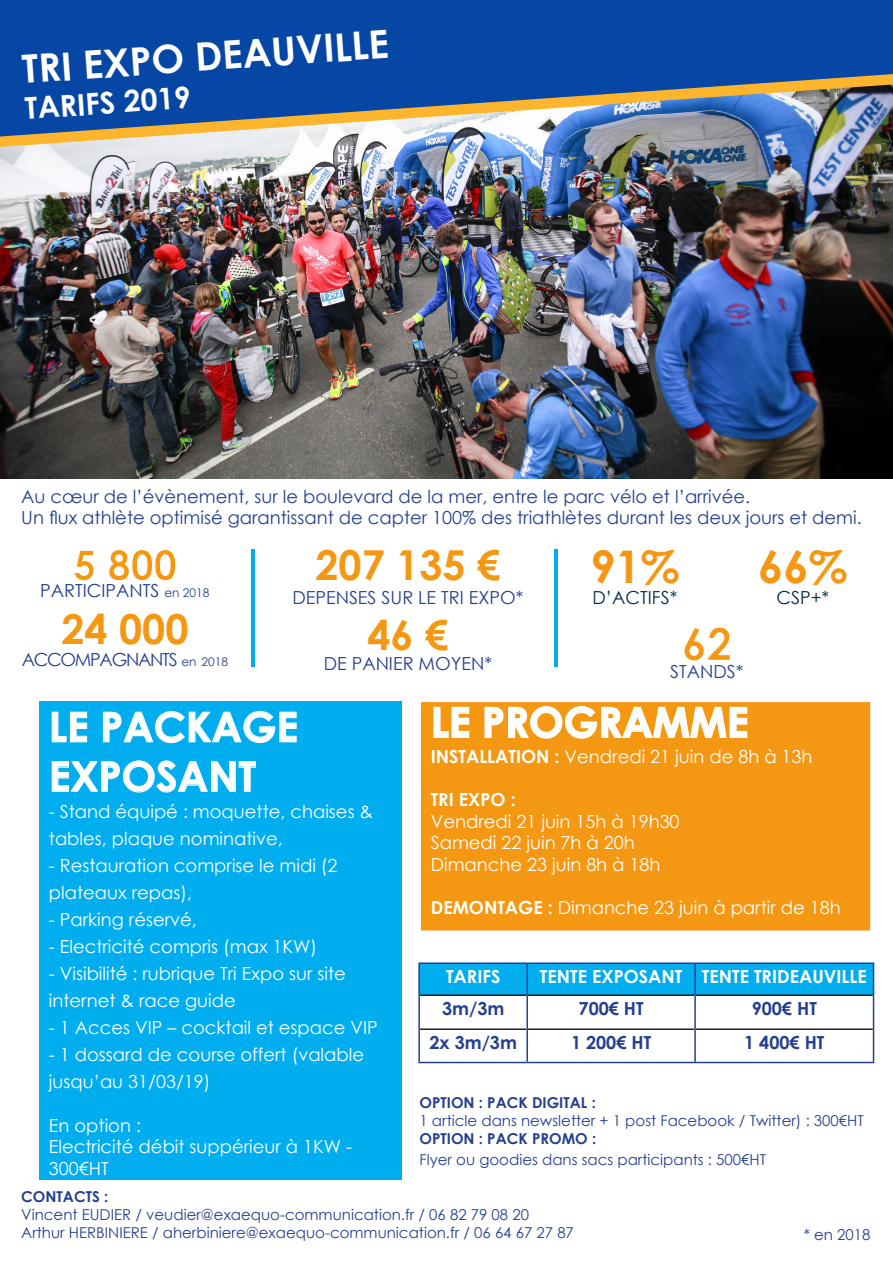
<style>
.page{position:relative;width:893px;height:1263px;background:#fff}
.page>*{position:absolute;margin:0;border:0;box-sizing:border-box;transform-origin:0 0}
.t1{font:700 45px "Century Gothic";color:#f49813}
.t2{font:700 45px "Century Gothic";color:#f69512}
.t3{font:700 41.25px "Century Gothic";color:#fff}
.t4{font:700 41.25px "Century Gothic";color:#f49813}
.t5{font:700 39px "Century Gothic";color:#fff}
.t6{font:700 30px "Century Gothic";color:#fff}
.t7{font:18px/27px "Century Gothic";color:#fff}
.t8{font:18px "Century Gothic";color:#253f8e}
.t9{font:700 18px "Century Gothic";color:#fff}
.t10{font:700 18px "Century Gothic";color:#253f8e}
.t11{font:18px "Century Gothic";letter-spacing:-.07em;color:#253f8e}
.t12{font:18px "Century Gothic";color:#002c48}
.t13{font:15px "Century Gothic";color:#253f8e}
.t14{font:700 15px "Century Gothic";color:#253f8e}
.s1{font-size:12px}
.s2{font-weight:700}
</style>
<div class="page">
<div style="left:419px;top:701px;width:453px;height:231px;background:#f49813;border:2px solid #fff"></div>
<div style="left:39px;top:701px;width:362px;height:479px;background:#00aeef"></div>
<img style="left:0;top:147px;width:893px;height:331px">
<div style="left:0;top:0;width:893px;height:74px;background:#0646a5"></div>
<img style="left:0;top:74px;width:893px;height:73px">
<svg style="left:52px;top:711px;width:35px;height:31px"></svg>
<svg style="left:103px;top:711px;width:194px;height:32px"></svg>
<svg style="left:52px;top:760px;width:204px;height:33px"></svg>
<svg style="left:433px;top:706px;width:37px;height:32px"></svg>
<svg style="left:484px;top:706px;width:264px;height:33px"></svg>
<div style="left:420px;top:964px;width:453px;height:30px;background:#00aeef"></div>
<hr style="left:420px;top:994px;width:106px;height:2px;background:#231f20">
<hr style="left:528px;top:994px;width:166px;height:2px;background:#231f20">
<hr style="left:696px;top:994px;width:177px;height:2px;background:#231f20">
<hr style="left:420px;top:1028px;width:106px;height:2px;background:#231f20">
<hr style="left:528px;top:1028px;width:166px;height:2px;background:#231f20">
<hr style="left:696px;top:1028px;width:177px;height:2px;background:#231f20">
<hr style="left:418px;top:962px;width:109px;height:2px;background:#253f8e">
<hr style="left:418px;top:964px;width:2px;height:31px;background:#253f8e">
<hr style="left:527px;top:962px;width:168px;height:2px;background:#253f8e">
<hr style="left:526px;top:964px;width:2px;height:31px;background:#253f8e">
<hr style="left:695px;top:962px;width:179px;height:2px;background:#253f8e">
<hr style="left:694px;top:964px;width:2px;height:31px;background:#253f8e">
<hr style="left:873px;top:964px;width:1px;height:31px;background:#253f8e">
<hr style="left:418px;top:995px;width:2px;height:34px;background:#253f8e">
<hr style="left:526px;top:995px;width:2px;height:34px;background:#253f8e">
<hr style="left:694px;top:995px;width:2px;height:34px;background:#253f8e">
<hr style="left:873px;top:995px;width:1px;height:34px;background:#253f8e">
<hr style="left:418px;top:1029px;width:2px;height:33px;background:#253f8e">
<hr style="left:526px;top:1029px;width:2px;height:33px;background:#253f8e">
<hr style="left:694px;top:1029px;width:2px;height:33px;background:#253f8e">
<hr style="left:873px;top:1029px;width:1px;height:33px;background:#253f8e">
<hr style="left:418px;top:1062px;width:109px;height:1px;background:#253f8e">
<hr style="left:527px;top:1062px;width:168px;height:1px;background:#253f8e">
<hr style="left:695px;top:1062px;width:179px;height:1px;background:#253f8e">
<hr style="left:251px;top:550px;width:3px;height:117px;background:#00aeef">
<hr style="left:554px;top:550px;width:4px;height:117px;background:#00aeef">
<p class="t5" style="left:20px;top:40px;width:369px;rotate:-4deg">TRI EXPO DEAUVILLE</p>
<p class="t6" style="left:23px;top:86px;width:168px;rotate:-4deg">TARIFS 2019</p>
<p class="t8" style="left:21px;top:483px;width:730px">Au cœur de l’évènement, sur le boulevard de la mer, entre le parc vélo et l’arrivée.</p>
<p class="t8" style="left:21px;top:505px;width:842px">Un flux athlète optimisé garantissant de capter 100% des triathlètes durant les deux jours et demi.</p>
<p class="t4" style="left:73px;top:534px;width:105px">5 800</p>
<p class="t8" style="left:40px;top:578px;width:171px">PARTICIPANTS <span class="s1">en 2018</span></p>
<p class="t4" style="left:61px;top:598px;width:129px">24 000</p>
<p class="t11" style="left:22px;top:647px;width:208px">ACCOMPAGNANTS <span class="s1">en 2018</span></p>
<p class="t4" style="left:315px;top:534px;width:186px">207 135 €</p>
<p class="t8" style="left:292px;top:585px;width:233px">DEPENSES SUR LE TRI EXPO*</p>
<p class="t4" style="left:367px;top:604px;width:82px">46 €</p>
<p class="t8" style="left:324px;top:651px;width:170px">DE PANIER MOYEN*</p>
<p class="t2" style="left:590px;top:532px;width:91px">91%</p>
<p class="t12" style="left:593px;top:585px;width:86px">D’ACTIFS*</p>
<p class="t1" style="left:682px;top:610px;width:52px">62</p>
<p class="t8" style="left:670px;top:658px;width:75px">STANDS*</p>
<p class="t1" style="left:758px;top:532px;width:91px">66%</p>
<p class="t12" style="left:776px;top:585px;width:54px">CSP+*</p>
<p class="t3" style="left:49px;top:695px;width:251px">LE PACKAGE</p>
<p class="t3" style="left:49px;top:745px;width:209px">EXPOSANT</p>
<p class="t7" style="left:49px;top:798px;width:326px">- Stand équipé : moquette, chaises &amp; tables, plaque nominative,</p>
<p class="t7" style="left:49px;top:852px;width:290px">- Restauration comprise le midi (2 plateaux repas),</p>
<p class="t7" style="left:49px;top:906px;width:149px">- Parking réservé,</p>
<p class="t7" style="left:49px;top:933px;width:270px">- Electricité compris (max 1KW)</p>
<p class="t7" style="left:49px;top:960px;width:298px">- Visibilité : rubrique Tri Expo sur site internet &amp; race guide</p>
<p class="t7" style="left:49px;top:1014px;width:330px">- 1 Acces VIP – cocktail et espace VIP</p>
<p class="t7" style="left:49px;top:1041px;width:317px">- 1 dossard de course offert (valable jusqu’au 31/03/19)</p>
<p class="t7" style="left:49px;top:1111px;width:94px">En option :</p>
<p class="t7" style="left:49px;top:1135px;width:305px;line-height:21.6px">Electricité débit suppérieur à 1KW -<br>300€HT</p>
<p class="t3" style="left:431px;top:691px;width:319px">LE PROGRAMME</p>
<p class="t7" style="left:431px;top:742px;width:383px"><span class="s2">INSTALLATION :</span> Vendredi 21 juin de 8h à 13h</p>
<p class="t9" style="left:431px;top:786px;width:86px">TRI EXPO :</p>
<p class="t7" style="left:431px;top:807px;width:250px">Vendredi 21 juin 15h à 19h30</p>
<p class="t7" style="left:431px;top:829px;width:205px">Samedi 22 juin 7h à 20h</p>
<p class="t7" style="left:431px;top:850px;width:231px">Dimanche 23 juin 8h à 18h</p>
<p class="t7" style="left:431px;top:894px;width:411px"><span class="s2">DEMONTAGE :</span> Dimanche 23 juin à partir de 18h</p>
<p class="t9" style="left:446px;top:962px;width:56px">TARIFS</p>
<p class="t9" style="left:540px;top:962px;width:144px">TENTE EXPOSANT</p>
<p class="t9" style="left:702px;top:962px;width:166px">TENTE TRIDEAUVILLE</p>
<p class="t10" style="left:442px;top:994px;width:64px">3m/3m</p>
<p class="t10" style="left:579px;top:994px;width:67px">700€ HT</p>
<p class="t10" style="left:752px;top:994px;width:67px">900€ HT</p>
<p class="t10" style="left:429px;top:1028px;width:89px">2x 3m/3m</p>
<p class="t10" style="left:571px;top:1028px;width:82px">1 200€ HT</p>
<p class="t10" style="left:744px;top:1028px;width:82px">1 400€ HT</p>
<p class="t14" style="left:419px;top:1091px;width:178px">OPTION : PACK DIGITAL :</p>
<p class="t13" style="left:419px;top:1110px;width:446px">1 article dans newsletter + 1 post Facebook / Twitter) : 300€HT</p>
<p class="t14" style="left:419px;top:1127px;width:178px">OPTION : PACK PROMO :</p>
<p class="t13" style="left:419px;top:1149px;width:348px">Flyer ou goodies dans sacs participants : 500€HT</p>
<p class="t14" style="left:21px;top:1185px;width:89px">CONTACTS :</p>
<p class="t13" style="left:21px;top:1204px;width:509px">Vincent EUDIER / veudier@exaequo-communication.fr / 06 82 79 08 20</p>
<p class="t13" style="left:21px;top:1222px;width:554px">Arthur HERBINIERE / aherbiniere@exaequo-communication.fr / 06 64 67 27 87</p>
<p class="t13" style="left:804px;top:1224px;width:68px">* en 2018</p>
</div>
